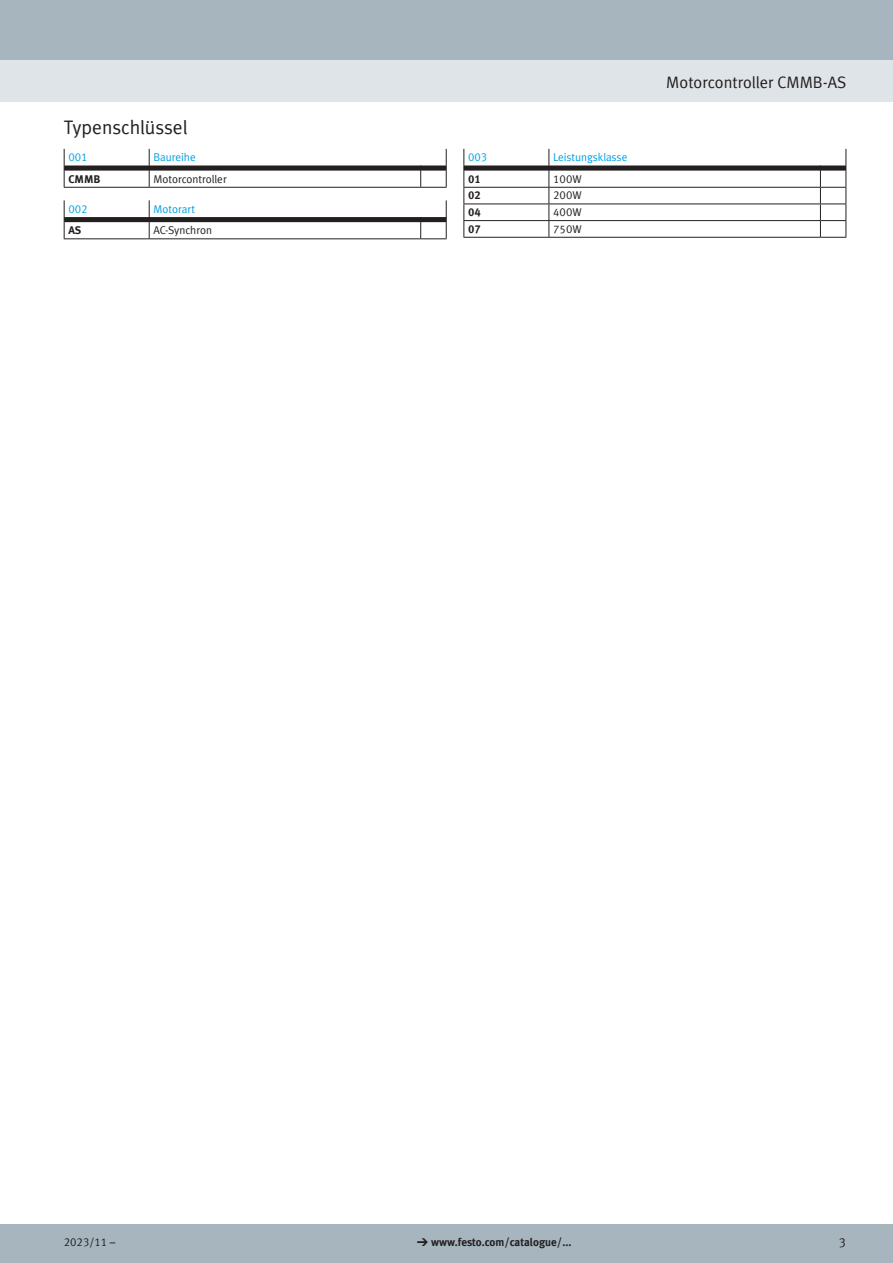
<style>
.page{position:relative;width:893px;height:1263px;background:#fff}
.page>*{position:absolute;margin:0;border:0;box-sizing:border-box;transform-origin:0 0}
.t1{font:19.5px "Festo";color:#231f20}
.t2{font:16.5px "Festo";color:#231f20}
.t3{font:12.75px "Festo";color:#231f20}
.FES_tab_regular{font:11.25px "Festo";color:#231f20}
.FES_type_code{font:700 11.25px "Festo";color:#231f20}
.FES_tab_head_2{font:11.25px "Festo";letter-spacing:-.005em;color:#00a1e3}
.s1{font-family:"Meto Pict 182";font-weight:400}
</style>
<div class="page">
<div style="left:0;top:1225px;width:893px;height:38px;background:#a7b6be"></div>
<div style="left:0;top:60px;width:893px;height:42px;background:#dfe4e8"></div>
<div style="left:0;top:0;width:893px;height:60px;background:#a7b6be"></div>
<svg style="left:64px;top:149px;width:383px;height:39px"></svg>
<svg style="left:64px;top:200px;width:383px;height:39px"></svg>
<svg style="left:463px;top:149px;width:384px;height:89px"></svg>
<h1 class="t1" style="left:64px;top:112px;width:125px">Typenschlüssel</h1>
<p class="FES_tab_head_2" style="left:68px;top:149px;width:21px">001</p>
<p class="FES_tab_head_2" style="left:153px;top:149px;width:44px">Baureihe</p>
<p class="FES_type_code" style="left:68px;top:170px;width:34px">CMMB</p>
<p class="FES_tab_regular" style="left:153px;top:170px;width:75px">Motorcontroller</p>
<p class="FES_tab_head_2" style="left:68px;top:200px;width:21px">002</p>
<p class="FES_tab_head_2" style="left:153px;top:200px;width:43px">Motorart</p>
<p class="FES_type_code" style="left:68px;top:221px;width:15px">AS</p>
<p class="FES_tab_regular" style="left:153px;top:222px;width:60px">AC-Synchron</p>
<p class="FES_tab_head_2" style="left:468px;top:149px;width:21px">003</p>
<p class="FES_tab_head_2" style="left:553px;top:149px;width:76px">Leistungsklasse</p>
<p class="FES_type_code" style="left:468px;top:170px;width:14px">01</p>
<p class="FES_tab_regular" style="left:553px;top:170px;width:30px">100W</p>
<p class="FES_type_code" style="left:468px;top:187px;width:14px">02</p>
<p class="FES_tab_regular" style="left:553px;top:187px;width:30px">200W</p>
<p class="FES_type_code" style="left:468px;top:203px;width:14px">04</p>
<p class="FES_tab_regular" style="left:553px;top:203px;width:30px">400W</p>
<p class="FES_type_code" style="left:468px;top:220px;width:14px">07</p>
<p class="FES_tab_regular" style="left:553px;top:220px;width:30px">750W</p>
<h2 class="t2" style="left:666px;top:70px;width:182px">Motorcontroller CMMB-AS</h2>
<p class="FES_tab_regular" style="left:64px;top:1234px;width:53px">2023/11 –</p>
<p class="FES_type_code" style="left:417px;top:1234px;width:156px"><span class="s1">d</span> www.festo.com/catalogue/...</p>
<p class="t3" style="left:839px;top:1233px;width:9px">3</p>
</div>
